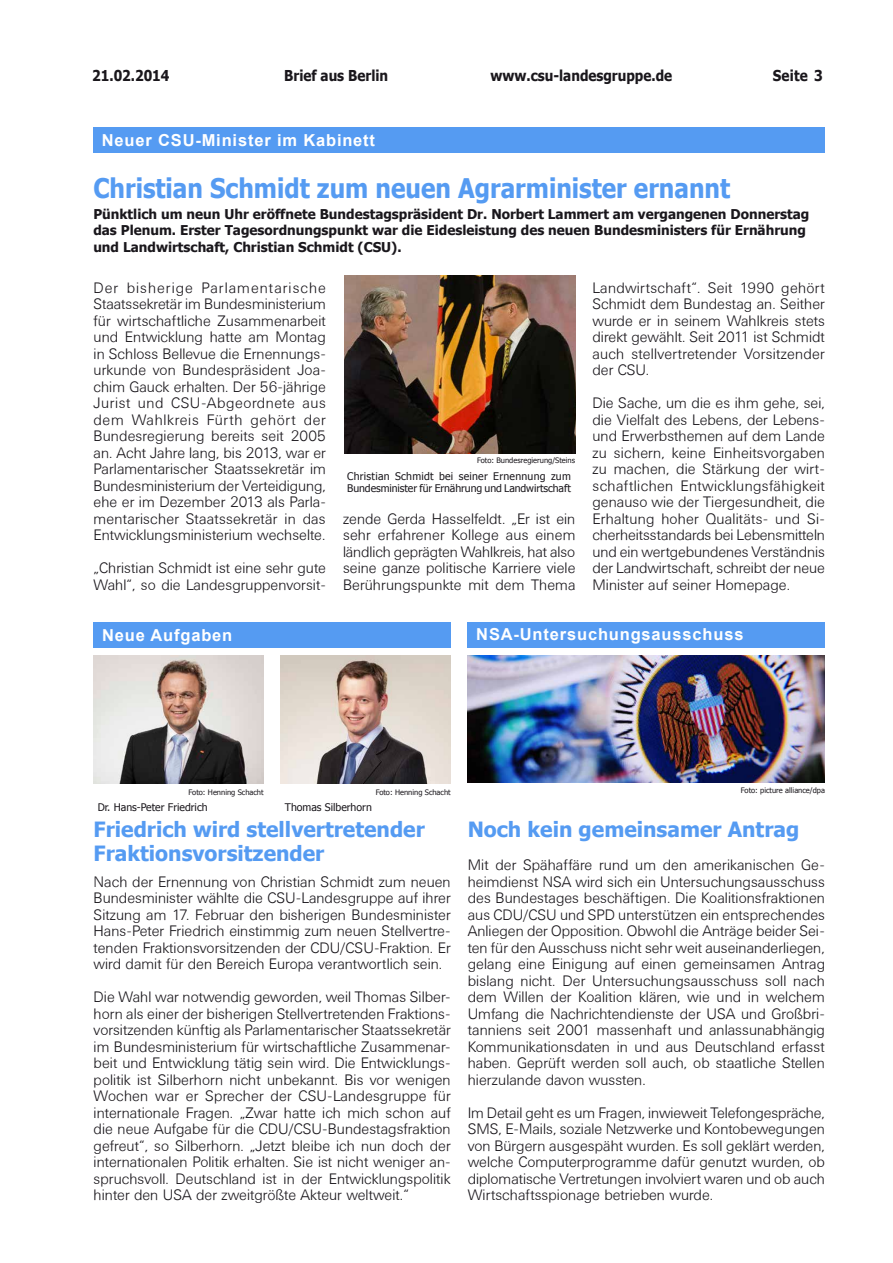
<style>
.page{position:relative;width:893px;height:1263px;background:#fff}
.page>*{position:absolute;margin:0;border:0;box-sizing:border-box;transform-origin:0 0}
._01_BaB_Überschrift{font:700 27px "Tahoma";color:#559bf2;scale:.9 1}
._05_BaB_Ü_blau_kurz{font:700 21px/24px "Tahoma";color:#559bf2}
._05_BaB_Ü_weiss_kurz{font:700 16.5px "Arial";letter-spacing:.05em;color:#fff}
._01_BaB_Überschrift-2{font:700 16.5px "Arial";letter-spacing:.05em;color:#fff}
._05_BaB_Fließtext_ku{font:300 15px/16.5px "Univers BSK";color:#1a171c;text-align:justify}
._04_BaB_Fließtext{font:300 15px/16.5px "Univers BSK";color:#1a171c;text-align:justify}
.t1{font:700 15px "Tahoma";color:#1a171c;scale:.9 1}
._01_BaB_Überschrift-3{font:700 13.5px/16.5px "Tahoma";color:#1a171c}
._13_BaB_Bilduntersch{font:10.5px/12px "Tahoma";color:#1a171c}
._13_BaB_Rechtevermer{font:7.5px "Tahoma";color:#1a171c}
</style>
<div class="page">
<div style="left:93px;top:128px;width:732px;height:25px;background:#559bf2"></div>
<div style="left:94px;top:623px;width:357px;height:25px;background:#559bf2"></div>
<div style="left:468px;top:622px;width:357px;height:26px;background:#559bf2"></div>
<img style="left:94px;top:656px;width:170px;height:127px">
<img style="left:468px;top:656px;width:357px;height:127px">
<img style="left:281px;top:656px;width:170px;height:127px">
<img style="left:344px;top:276px;width:231px;height:177px">
<p class="t1" style="left:284px;top:65px;width:117px">Brief aus Berlin</p>
<p class="t1" style="left:92px;top:65px;width:87px">21.02.2014</p>
<p class="t1" style="left:490px;top:65px;width:203px">www.csu-landesgruppe.de</p>
<p class="t1" style="left:773px;top:65px;width:57px">Seite 3</p>
<p class="_01_BaB_Überschrift-2" style="left:102px;top:129px;width:275px">Neuer CSU-Minister im Kabinett</p>
<p class="_01_BaB_Überschrift" style="left:93px;top:169px;width:709px">Christian Schmidt zum neuen Agrarminister ernannt</p>
<p class="_01_BaB_Überschrift-3" style="left:93px;top:204px;width:717px">Pünktlich um neun Uhr eröffnete Bundestagspräsident Dr. Norbert Lammert am vergangenen Donnerstag das Plenum. Erster Tagesordnungspunkt war die Eidesleistung des neuen Bundesministers für Ernährung und Landwirtschaft, Christian Schmidt (CSU).</p>
<p class="_04_BaB_Fließtext" style="left:94px;top:279px;width:234px">Der bisherige Parlamentarische Staatssekretär im Bundesministerium für wirtschaftliche Zusammenarbeit und Entwicklung hatte am Montag in Schloss Bellevue die Ernennungs&shy;urkunde von Bundespräsident Joa&shy;chim Gauck erhalten. Der 56-jährige Jurist und CSU-Abgeordnete aus dem Wahlkreis Fürth gehört der Bundesregierung bereits seit 2005 an. Acht Jahre lang, bis 2013, war er Parlamentarischer Staatssekretär im Bundesministerium der Verteidigung, ehe er im Dezember 2013 als Parla&shy;mentarischer Staatssekretär in das Entwicklungsministerium wechselte.</p>
<p class="_04_BaB_Fließtext" style="left:94px;top:560px;width:234px">„Christian Schmidt ist eine sehr gute<br>Wahl“, so die Landesgruppenvorsit-</p>
<p class="_04_BaB_Fließtext" style="left:592px;top:279px;width:234px">Landwirtschaft“. Seit 1990 gehört Schmidt dem Bundestag an. Seither wurde er in seinem Wahlkreis stets direkt gewählt. Seit 2011 ist Schmidt auch stellvertretender Vorsitzender der CSU.</p>
<p class="_04_BaB_Fließtext" style="left:592px;top:395px;width:234px">Die Sache, um die es ihm gehe, sei, die Vielfalt des Lebens, der Lebens&shy;und Erwerbsthemen auf dem Lande zu sichern, keine Einheitsvorgaben zu machen, die Stärkung der wirt&shy;schaftlichen Entwicklungsfähigkeit genauso wie der Tiergesundheit, die Erhaltung hoher Qualitäts- und Si&shy;cherheitsstandards bei Lebensmitteln und ein wertgebundenes Verständnis der Landwirtschaft, schreibt der neue Minister auf seiner Homepage.</p>
<p class="_13_BaB_Rechtevermer" style="left:477px;top:456px;width:100px">Foto: Bundesregierung/Steins</p>
<p class="_13_BaB_Bilduntersch" style="left:347px;top:469px;width:225px">Christian Schmidt bei seiner Ernennung zum<br>Bundesminister für Ernährung und Landwirtschaft</p>
<p class="_04_BaB_Fließtext" style="left:343px;top:510px;width:234px">zende Gerda Hasselfeldt. „Er ist ein sehr erfahrener Kollege aus einem ländlich geprägten Wahlkreis, hat also seine ganze politische Karriere viele Berührungspunkte mit dem Thema</p>
<p class="_05_BaB_Ü_weiss_kurz" style="left:102px;top:624px;width:132px">Neue Aufgaben</p>
<p class="_05_BaB_Ü_weiss_kurz" style="left:476px;top:623px;width:269px">NSA-Untersuchungsausschuss</p>
<p class="_13_BaB_Rechtevermer" style="left:189px;top:787px;width:77px">Foto: Henning Schacht</p>
<p class="_13_BaB_Bilduntersch" style="left:98px;top:801px;width:111px">Dr. Hans-Peter Friedrich</p>
<p class="_13_BaB_Rechtevermer" style="left:376px;top:787px;width:77px">Foto: Henning Schacht</p>
<p class="_13_BaB_Bilduntersch" style="left:285px;top:801px;width:88px">Thomas Silberhorn</p>
<p class="_13_BaB_Rechtevermer" style="left:741px;top:786px;width:86px">Foto: picture alliance/dpa</p>
<p class="_05_BaB_Ü_blau_kurz" style="left:94px;top:816px;width:333px">Friedrich wird stellvertretender<br>Fraktionsvorsitzender</p>
<p class="_05_BaB_Fließtext_ku" style="left:94px;top:873px;width:359px">Nach der Ernennung von Christian Schmidt zum neuen Bundesminister wählte die CSU-Landesgruppe auf ihrer Sitzung am 17. Februar den bisherigen Bundesminister Hans-Peter Friedrich einstimmig zum neuen Stellvertre&shy;tenden Fraktionsvorsitzenden der CDU/CSU-Fraktion. Er wird damit für den Bereich Europa verantwortlich sein.</p>
<p class="_05_BaB_Fließtext_ku" style="left:94px;top:989px;width:359px">Die Wahl war notwendig geworden, weil Thomas Silber&shy;horn als einer der bisherigen Stellvertretenden Fraktions&shy;vorsitzenden künftig als Parlamentarischer Staatssekretär im Bundesministerium für wirtschaftliche Zusammenar&shy;beit und Entwicklung tätig sein wird. Die Entwicklungs&shy;politik ist Silberhorn nicht unbekannt. Bis vor wenigen Wochen war er Sprecher der CSU-Landesgruppe für internationale Fragen. „Zwar hatte ich mich schon auf die neue Aufgabe für die CDU/CSU-Bundestagsfraktion gefreut“, so Silberhorn. „Jetzt bleibe ich nun doch der internationalen Politik erhalten. Sie ist nicht weniger an&shy;spruchsvoll. Deutschland ist in der Entwicklungspolitik hinter den USA der zweitgrößte Akteur weltweit.“</p>
<p class="_05_BaB_Ü_blau_kurz" style="left:468px;top:816px;width:333px">Noch kein gemeinsamer Antrag</p>
<p class="_05_BaB_Fließtext_ku" style="left:468px;top:857px;width:359px">Mit der Spähaffäre rund um den amerikanischen Ge&shy;heimdienst NSA wird sich ein Untersuchungsausschuss des Bundestages beschäftigen. Die Koalitionsfraktionen aus CDU/CSU und SPD unterstützen ein entsprechendes Anliegen der Opposition. Obwohl die Anträge beider Sei&shy;ten für den Ausschuss nicht sehr weit auseinanderliegen, gelang eine Einigung auf einen gemeinsamen Antrag bislang nicht. Der Untersuchungsausschuss soll nach dem Willen der Koalition klären, wie und in welchem Umfang die Nachrichtendienste der USA und Großbri&shy;tanniens seit 2001 massenhaft und anlassunabhängig Kommunikationsdaten in und aus Deutschland erfasst haben. Geprüft werden soll auch, ob staatliche Stellen hierzulande davon wussten.</p>
<p class="_05_BaB_Fließtext_ku" style="left:468px;top:1104px;width:359px">Im Detail geht es um Fragen, inwieweit Telefongespräche, SMS, E-Mails, soziale Netzwerke und Kontobewegungen von Bürgern ausgespäht wurden. Es soll geklärt werden, welche Computerprogramme dafür genutzt wurden, ob diplomatische Vertretungen involviert waren und ob auch Wirtschaftsspionage betrieben wurde.</p>
</div>
